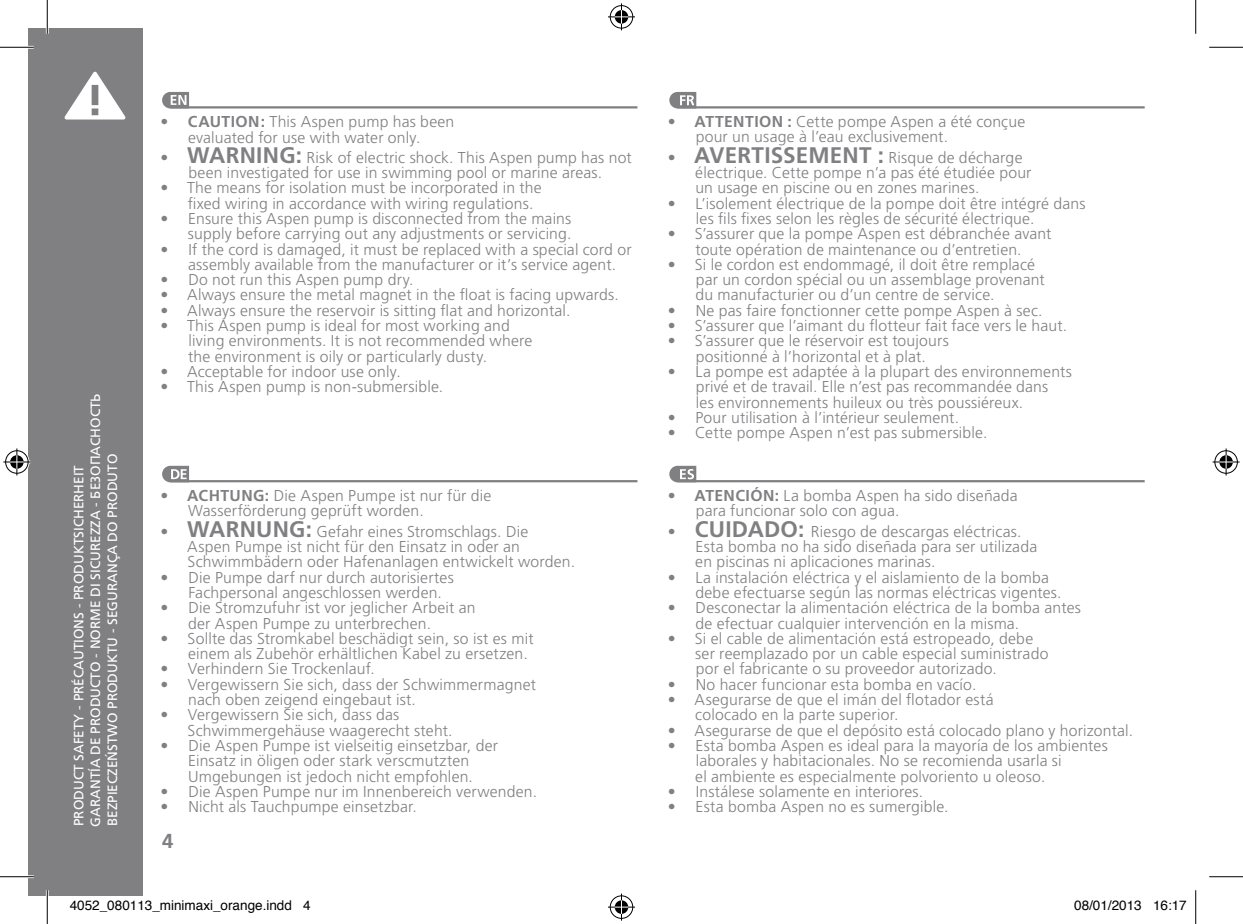
<style>
.page{position:relative;width:1243px;height:924px;background:#fff}
.page>*{position:absolute;margin:0;border:0;box-sizing:border-box;transform-origin:0 0}
.t1{font:700 20.25px "Frutiger CE";color:#808083}
.t2{font:300 15.75px/15.3px "Frutiger CE";letter-spacing:.01em;color:#808083}
.t3{font:13.5px/16.9px "Frutiger CE";color:#fff}
.t4{font:13.5px "Helvetica";color:#000}
.s1{font-family:"Frutiger LTCYR"}
.s2{font-family:"Frutiger";font-weight:700}
.s3{font-weight:700;font-size:22.5px}
.s4{font-weight:700}
</style>
<div class="page">
<hr style="left:170px;top:106px;width:467px;height:2px;background:#808083">
<hr style="left:170px;top:480px;width:467px;height:2px;background:#808083">
<hr style="left:677px;top:106px;width:467px;height:2px;background:#808083">
<hr style="left:677px;top:480px;width:467px;height:2px;background:#808083">
<div style="left:28px;top:28px;width:115px;height:868px;background:#808083"></div>
<svg style="left:64px;top:72px;width:61px;height:47px"></svg>
<svg style="left:669px;top:92px;width:27px;height:16px"></svg>
<svg style="left:669px;top:466px;width:27px;height:16px"></svg>
<svg style="left:162px;top:466px;width:27px;height:16px"></svg>
<svg style="left:162px;top:92px;width:27px;height:16px"></svg>
<hr style="left:0;top:46px;width:34px;height:3px;background:#fff">
<hr style="left:0;top:875px;width:34px;height:3px;background:#fff">
<hr style="left:46px;top:0;width:3px;height:34px;background:#fff">
<hr style="left:46px;top:890px;width:3px;height:34px;background:#fff">
<hr style="left:0;top:47px;width:34px;height:1px;background:#000">
<hr style="left:1209px;top:47px;width:34px;height:1px;background:#000">
<hr style="left:0;top:876px;width:34px;height:1px;background:#000">
<hr style="left:1209px;top:876px;width:34px;height:1px;background:#000">
<hr style="left:47px;top:0;width:1px;height:34px;background:#000">
<hr style="left:47px;top:890px;width:1px;height:34px;background:#000">
<hr style="left:1195px;top:0;width:1px;height:34px;background:#000">
<hr style="left:1195px;top:890px;width:1px;height:34px;background:#000">
<svg style="left:608px;top:3px;width:27px;height:27px"></svg>
<svg style="left:608px;top:893px;width:27px;height:27px"></svg>
<svg style="left:3px;top:448px;width:27px;height:27px"></svg>
<svg style="left:1212px;top:448px;width:27px;height:27px"></svg>
<p class="t3" style="left:70px;top:826px;width:435px;rotate:-90deg">PRODUCT SAFETY - PRÉCAUTIONS - PRODUKTSICHERHEIT<br>GARANTÍA DE PRODUCTO - NORME DI SICUREZZA - <span class="s1">БЕЗОПАСНОСТЬ<br></span>BEZPIECZEŃSTWO PRODUKTU - SEGURANÇA DO PRODUTO</p>
<p class="t2" style="left:160px;top:114px;width:295px;text-align:center"><span class="s2">• CAUTION:</span> This Aspen pump has been evaluated for use with water only.</p>
<p class="t2" style="left:160px;top:149px;width:473px;text-align:center">• <span class="s3">WARNING:</span> Risk of electric shock. This Aspen pump has not been investigated for use in swimming pool or marine areas.</p>
<p class="t2" style="left:188px;top:180px;width:355px;text-indent:-27px">• The means for isolation must be incorporated in the fixed wiring in accordance with wiring regulations.</p>
<p class="t2" style="left:160px;top:211px;width:412px;text-align:right">• Ensure this Aspen pump is disconnected from the mains supply before carrying out any adjustments or servicing.</p>
<p class="t2" style="left:188px;top:241px;width:445px;text-indent:-28px">• If the cord is damaged, it must be replaced with a special cord or assembly available from the manufacturer or it’s service agent.</p>
<p class="t2" style="left:160px;top:272px;width:254px">• Do not run this Aspen pump dry.</p>
<p class="t2" style="left:160px;top:287px;width:460px">• Always ensure the metal magnet in the float is facing upwards.</p>
<p class="t2" style="left:160px;top:302px;width:411px">• Always ensure the reservoir is sitting flat and horizontal.</p>
<p class="t2" style="left:188px;top:318px;width:346px;text-indent:-28px">• This Aspen pump is ideal for most working and living environments. It is not recommended where the environment is oily or particularly dusty.</p>
<p class="t2" style="left:160px;top:364px;width:242px">• Acceptable for indoor use only.</p>
<p class="t2" style="left:160px;top:379px;width:284px">• This Aspen pump is non-submersible.</p>
<p class="t2" style="left:188px;top:488px;width:305px;text-indent:-28px"><span class="s4">• ACHTUNG:</span> Die Aspen Pumpe ist nur für die<br>Wasserförderung geprüft worden.</p>
<p class="t2" style="left:187px;top:523px;width:389px;text-indent:-27px">• <span class="s3">WARNUNG:</span> Gefahr eines Stromschlags. Die<br>Aspen Pumpe ist nicht für den Einsatz in oder an<br>Schwimmbädern oder Hafenanlagen entwickelt worden.</p>
<p class="t2" style="left:188px;top:569px;width:267px;text-indent:-28px">• Die Pumpe darf nur durch autorisiertes<br>Fachpersonal angeschlossen werden.</p>
<p class="t2" style="left:188px;top:600px;width:289px;text-indent:-28px">• Die Stromzufuhr ist vor jeglicher Arbeit an der Aspen Pumpe zu unterbrechen.</p>
<p class="t2" style="left:188px;top:630px;width:347px;text-indent:-28px">• Sollte das Stromkabel beschädigt sein, so ist es mit einem als Zubehör erhältlichen Kabel zu ersetzen.</p>
<p class="t2" style="left:160px;top:661px;width:216px">• Verhindern Sie Trockenlauf.</p>
<p class="t2" style="left:188px;top:676px;width:349px;text-indent:-28px">• Vergewissern Sie sich, dass der Schwimmermagnet nach oben zeigend eingebaut ist.</p>
<p class="t2" style="left:188px;top:707px;width:266px;text-indent:-27px">• Vergewissern Sie sich, dass das<br>Schwimmergehäuse waagerecht steht.</p>
<p class="t2" style="left:160px;top:737px;width:339px;text-align:center">• Die Aspen Pumpe ist vielseitig einsetzbar, der<br>Einsatz in öligen oder stark verscmutzten<br>Umgebungen ist jedoch nicht empfohlen.</p>
<p class="t2" style="left:160px;top:783px;width:378px">• Die Aspen Pumpe nur im Innenbereich verwenden.</p>
<p class="t2" style="left:160px;top:799px;width:258px">• Nicht als Tauchpumpe einsetzbar.</p>
<p class="t1" style="left:162px;top:828px;width:13px">4</p>
<p class="t2" style="left:695px;top:114px;width:331px;text-indent:-28px">• <span class="s4">ATTENTION :</span> Cette pompe Aspen a été conçue pour un usage à l’eau exclusivement.</p>
<p class="t2" style="left:695px;top:149px;width:338px;text-indent:-28px">• <span class="s3">AVERTISSEMENT :</span> Risque de décharge électrique. Cette pompe n’a pas été étudiée pour un usage en piscine ou en zones marines.</p>
<p class="t2" style="left:696px;top:195px;width:391px;text-indent:-28px">• L’isolement électrique de la pompe doit être intégré dans les fils fixes selon les règles de sécurité électrique.</p>
<p class="t2" style="left:667px;top:226px;width:385px;text-align:center">• S’assurer que la pompe Aspen est débranchée avant toute opération de maintenance ou d’entretien.</p>
<p class="t2" style="left:695px;top:257px;width:351px;text-indent:-28px">• Si le cordon est endommagé, il doit être remplacé par un cordon spécial ou un assemblage provenant du manufacturier ou d’un centre de service.</p>
<p class="t2" style="left:667px;top:302px;width:376px">• Ne pas faire fonctionner cette pompe Aspen à sec.</p>
<p class="t2" style="left:667px;top:318px;width:401px">• S’assurer que l’aimant du flotteur fait face vers le haut.</p>
<p class="t2" style="left:667px;top:333px;width:282px;text-align:center">• S’assurer que le réservoir est toujours positionné à l’horizontal et à plat.</p>
<p class="t2" style="left:695px;top:364px;width:378px;text-indent:-28px">• La pompe est adaptée à la plupart des environnements privé et de travail. Elle n’est pas recommandée dans<br>les environnements huileux ou très poussiéreux.</p>
<p class="t2" style="left:667px;top:409px;width:293px">• Pour utilisation à l’intérieur seulement.</p>
<p class="t2" style="left:667px;top:425px;width:321px">• Cette pompe Aspen n’est pas submersible.</p>
<p class="t2" style="left:695px;top:488px;width:323px;text-indent:-28px"><span class="s4">• ATENCIÓN:</span> La bomba Aspen ha sido diseñada para funcionar solo con agua.</p>
<p class="t2" style="left:695px;top:523px;width:343px;text-indent:-28px">• <span class="s3">CUIDADO:</span> Riesgo de descargas eléctricas.<br>Esta bomba no ha sido diseñada para ser utilizada en piscinas ni aplicaciones marinas.</p>
<p class="t2" style="left:695px;top:569px;width:368px;text-indent:-28px">• La instalación eléctrica y el aislamiento de la bomba debe efectuarse según las normas eléctricas vigentes.</p>
<p class="t2" style="left:695px;top:600px;width:387px;text-indent:-28px">• Desconectar la alimentación eléctrica de la bomba antes de efectuar cualquier intervención en la misma.</p>
<p class="t2" style="left:695px;top:630px;width:355px;text-indent:-27px">• Si el cable de alimentación está estropeado, debe ser reemplazado por un cable especial suministrado por el fabricante o su proveedor autorizado.</p>
<p class="t2" style="left:667px;top:676px;width:310px">• No hacer funcionar esta bomba en vacío.</p>
<p class="t2" style="left:695px;top:691px;width:300px;text-indent:-28px">• Asegurarse de que el imán del flotador está colocado en la parte superior.</p>
<p class="t2" style="left:667px;top:722px;width:467px">• Asegurarse de que el depósito está colocado plano y horizontal.</p>
<p class="t2" style="left:695px;top:737px;width:414px;text-indent:-28px">• Esta bomba Aspen es ideal para la mayoría de los ambientes laborales y habitacionales. No se recomienda usarla si<br>el ambiente es especialmente polvoriento u oleoso.</p>
<p class="t2" style="left:667px;top:783px;width:257px">• Instálese solamente en interiores.</p>
<p class="t2" style="left:667px;top:799px;width:282px">• Esta bomba Aspen no es sumergible.</p>
<p class="t4" style="left:70px;top:895px;width:242px">4052_080113_minimaxi_orange.indd 4</p>
<p class="t4" style="left:1074px;top:895px;width:114px">08/01/2013 16:17</p>
</div>
